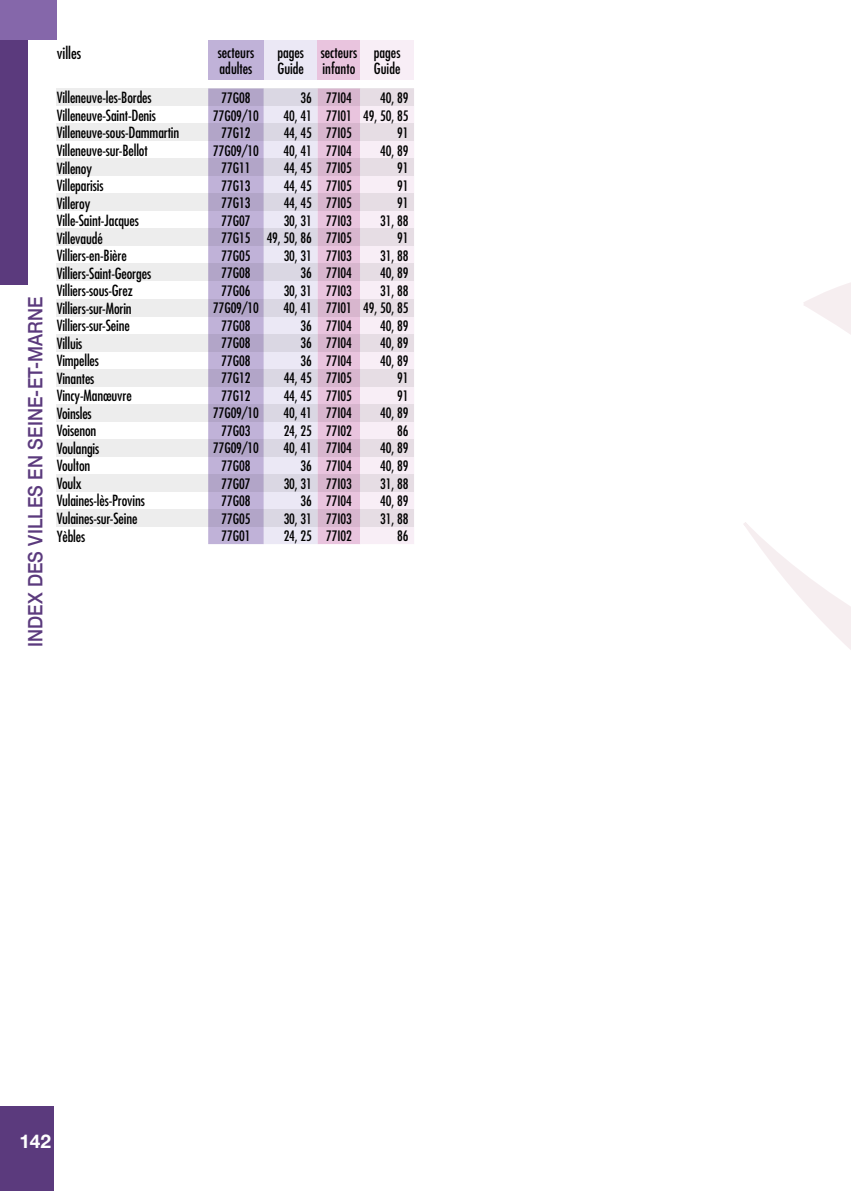
<style>
.page{position:relative;width:851px;height:1191px;background:#fff}
.page>*{position:absolute;margin:0;border:0;box-sizing:border-box;transform-origin:0 0}
.t1{font:500 20px "Helvetica Neue LT Pro";letter-spacing:.01em;color:#5b3a7d;scale:.9 1}
.t2{font:700 19px "Helvetica Neue LT Pro";color:#fff}
.t3{font:condensed 16px "Futura";color:#000}
.t4{font:condensed 15px/16px "Futura";letter-spacing:-.01em;color:#000}
.t5{font:condensed 14px "Futura";letter-spacing:-.01em;color:#000}
</style>
<div class="page">
<svg style="left:208px;top:106px;width:206px;height:438px;background:#e1d2e7"></svg>
<svg style="left:57px;top:509px;width:357px;height:17px;background:#ddd5e0"></svg>
<svg style="left:57px;top:474px;width:357px;height:17px;background:#ddd5e0"></svg>
<svg style="left:57px;top:439px;width:357px;height:17px;background:#ddd5e0"></svg>
<svg style="left:57px;top:404px;width:357px;height:17px;background:#ddd5e0"></svg>
<svg style="left:57px;top:369px;width:357px;height:17px;background:#ddd5e0"></svg>
<svg style="left:57px;top:334px;width:357px;height:17px;background:#ddd5e0"></svg>
<svg style="left:57px;top:299px;width:357px;height:17px;background:#ddd5e0"></svg>
<svg style="left:57px;top:264px;width:357px;height:17px;background:#ddd5e0"></svg>
<svg style="left:57px;top:229px;width:357px;height:17px;background:#ddd5e0"></svg>
<svg style="left:57px;top:194px;width:357px;height:17px;background:#ddd5e0"></svg>
<svg style="left:57px;top:159px;width:357px;height:17px;background:#ddd5e0"></svg>
<svg style="left:57px;top:123px;width:357px;height:18px;background:#ddd5e0"></svg>
<svg style="left:57px;top:88px;width:357px;height:18px;background:#ddd6e1"></svg>
<div style="left:0;top:1106px;width:54px;height:85px;background:#5b3a7d"></div>
<div style="left:0;top:0;width:28px;height:285px;background:#5b3a7d"></div>
<div style="left:0;top:0;width:57px;height:40px;background:#8567aa"></div>
<div style="left:208px;top:40px;width:56px;height:39px;background:#c0b2d8"></div>
<div style="left:264px;top:40px;width:53px;height:39px;background:#ebe8f5"></div>
<div style="left:317px;top:40px;width:43px;height:39px;background:#e9c4de"></div>
<div style="left:360px;top:40px;width:54px;height:39px;background:#f8eef6"></div>
<svg style="left:743px;top:522px;width:107px;height:127px"></svg>
<svg style="left:804px;top:283px;width:46px;height:51px"></svg>
<h1 class="t1" style="left:23px;top:647px;width:392px;rotate:-90deg">INDEX DES VILLES EN SEINE-ET-MARNE</h1>
<p class="t3" style="left:57px;top:43px;width:26px">villes</p>
<p class="t4" style="left:218px;top:44px;width:38px">secteurs adultes</p>
<p class="t4" style="left:277px;top:44px;width:28px">pages<br>Guide</p>
<p class="t4" style="left:320px;top:44px;width:38px">secteurs infanto</p>
<p class="t4" style="left:374px;top:44px;width:28px">pages<br>Guide</p>
<p class="t4" style="left:57px;top:89px;width:96px">Villeneuve-les-Bordes</p>
<p class="t5" style="left:221px;top:89px;width:30px">77G08</p>
<p class="t5" style="left:300px;top:89px;width:53px">36 77I04</p>
<p class="t5" style="left:380px;top:89px;width:30px">40, 89</p>
<p class="t4" style="left:57px;top:107px;width:101px">Villeneuve-Saint-Denis</p>
<p class="t5" style="left:213px;top:106px;width:47px">77G09/10</p>
<p class="t5" style="left:283px;top:106px;width:126px">40, 41 77I01 49, 50, 85</p>
<p class="t4" style="left:57px;top:125px;width:124px">Villeneuve-sous-Dammartin</p>
<p class="t5" style="left:221px;top:124px;width:30px">77G12</p>
<p class="t5" style="left:283px;top:124px;width:70px">44, 45 77I05</p>
<p class="t5" style="left:397px;top:124px;width:13px">91</p>
<p class="t4" style="left:57px;top:142px;width:92px">Villeneuve-sur-Bellot</p>
<p class="t5" style="left:213px;top:142px;width:47px">77G09/10</p>
<p class="t5" style="left:283px;top:142px;width:70px">40, 41 77I04</p>
<p class="t5" style="left:380px;top:142px;width:30px">40, 89</p>
<p class="t4" style="left:57px;top:160px;width:37px">Villenoy</p>
<p class="t5" style="left:221px;top:159px;width:30px">77G11</p>
<p class="t5" style="left:283px;top:159px;width:70px">44, 45 77I05</p>
<p class="t5" style="left:397px;top:159px;width:13px">91</p>
<p class="t4" style="left:57px;top:177px;width:48px">Villeparisis</p>
<p class="t5" style="left:221px;top:177px;width:30px">77G13</p>
<p class="t5" style="left:283px;top:177px;width:70px">44, 45 77I05</p>
<p class="t5" style="left:397px;top:177px;width:13px">91</p>
<p class="t4" style="left:57px;top:195px;width:35px">Villeroy</p>
<p class="t5" style="left:221px;top:194px;width:30px">77G13</p>
<p class="t5" style="left:283px;top:194px;width:70px">44, 45 77I05</p>
<p class="t5" style="left:397px;top:194px;width:13px">91</p>
<p class="t4" style="left:57px;top:212px;width:84px">Ville-Saint-Jacques</p>
<p class="t5" style="left:221px;top:212px;width:30px">77G07</p>
<p class="t5" style="left:283px;top:212px;width:70px">30, 31 77I03</p>
<p class="t5" style="left:380px;top:212px;width:30px">31, 88</p>
<p class="t4" style="left:57px;top:230px;width:47px">Villevaudé</p>
<p class="t5" style="left:221px;top:229px;width:132px">77G15 49, 50, 86 77I05</p>
<p class="t5" style="left:397px;top:229px;width:13px">91</p>
<p class="t4" style="left:57px;top:247px;width:72px">Villiers-en-Bière</p>
<p class="t5" style="left:221px;top:247px;width:30px">77G05</p>
<p class="t5" style="left:283px;top:247px;width:70px">30, 31 77I03</p>
<p class="t5" style="left:380px;top:247px;width:30px">31, 88</p>
<p class="t4" style="left:57px;top:265px;width:96px">Villiers-Saint-Georges</p>
<p class="t5" style="left:221px;top:264px;width:30px">77G08</p>
<p class="t5" style="left:300px;top:264px;width:53px">36 77I04</p>
<p class="t5" style="left:380px;top:264px;width:30px">40, 89</p>
<p class="t4" style="left:57px;top:282px;width:78px">Villiers-sous-Grez</p>
<p class="t5" style="left:221px;top:282px;width:30px">77G06</p>
<p class="t5" style="left:283px;top:282px;width:70px">30, 31 77I03</p>
<p class="t5" style="left:380px;top:282px;width:30px">31, 88</p>
<p class="t4" style="left:57px;top:300px;width:76px">Villiers-sur-Morin</p>
<p class="t5" style="left:213px;top:299px;width:47px">77G09/10</p>
<p class="t5" style="left:283px;top:299px;width:126px">40, 41 77I01 49, 50, 85</p>
<p class="t4" style="left:57px;top:317px;width:75px">Villiers-sur-Seine</p>
<p class="t5" style="left:221px;top:317px;width:30px">77G08</p>
<p class="t5" style="left:300px;top:317px;width:53px">36 77I04</p>
<p class="t5" style="left:380px;top:317px;width:30px">40, 89</p>
<p class="t4" style="left:57px;top:335px;width:27px">Villuis</p>
<p class="t5" style="left:221px;top:334px;width:30px">77G08</p>
<p class="t5" style="left:300px;top:334px;width:53px">36 77I04</p>
<p class="t5" style="left:380px;top:334px;width:30px">40, 89</p>
<p class="t4" style="left:57px;top:352px;width:44px">Vimpelles</p>
<p class="t5" style="left:221px;top:352px;width:30px">77G08</p>
<p class="t5" style="left:300px;top:352px;width:53px">36 77I04</p>
<p class="t5" style="left:380px;top:352px;width:30px">40, 89</p>
<p class="t4" style="left:57px;top:370px;width:39px">Vinantes</p>
<p class="t5" style="left:221px;top:369px;width:30px">77G12</p>
<p class="t5" style="left:283px;top:369px;width:70px">44, 45 77I05</p>
<p class="t5" style="left:397px;top:369px;width:13px">91</p>
<p class="t4" style="left:57px;top:387px;width:77px">Vincy-Manœuvre</p>
<p class="t5" style="left:221px;top:387px;width:30px">77G12</p>
<p class="t5" style="left:283px;top:387px;width:70px">44, 45 77I05</p>
<p class="t5" style="left:397px;top:387px;width:13px">91</p>
<p class="t4" style="left:57px;top:405px;width:37px">Voinsles</p>
<p class="t5" style="left:213px;top:404px;width:47px">77G09/10</p>
<p class="t5" style="left:283px;top:404px;width:70px">40, 41 77I04</p>
<p class="t5" style="left:380px;top:404px;width:30px">40, 89</p>
<p class="t4" style="left:57px;top:422px;width:41px">Voisenon</p>
<p class="t5" style="left:221px;top:422px;width:30px">77G03</p>
<p class="t5" style="left:283px;top:422px;width:70px">24, 25 77I02</p>
<p class="t5" style="left:397px;top:422px;width:13px">86</p>
<p class="t4" style="left:57px;top:440px;width:44px">Voulangis</p>
<p class="t5" style="left:213px;top:439px;width:47px">77G09/10</p>
<p class="t5" style="left:283px;top:439px;width:70px">40, 41 77I04</p>
<p class="t5" style="left:380px;top:439px;width:30px">40, 89</p>
<p class="t4" style="left:57px;top:457px;width:35px">Voulton</p>
<p class="t5" style="left:221px;top:457px;width:30px">77G08</p>
<p class="t5" style="left:300px;top:457px;width:53px">36 77I04</p>
<p class="t5" style="left:380px;top:457px;width:30px">40, 89</p>
<p class="t4" style="left:57px;top:475px;width:27px">Voulx</p>
<p class="t5" style="left:221px;top:474px;width:30px">77G07</p>
<p class="t5" style="left:283px;top:474px;width:70px">30, 31 77I03</p>
<p class="t5" style="left:380px;top:474px;width:30px">31, 88</p>
<p class="t4" style="left:57px;top:492px;width:90px">Vulaines-lès-Provins</p>
<p class="t5" style="left:221px;top:492px;width:30px">77G08</p>
<p class="t5" style="left:300px;top:492px;width:53px">36 77I04</p>
<p class="t5" style="left:380px;top:492px;width:30px">40, 89</p>
<p class="t4" style="left:57px;top:510px;width:82px">Vulaines-sur-Seine</p>
<p class="t5" style="left:221px;top:509px;width:30px">77G05</p>
<p class="t5" style="left:283px;top:509px;width:70px">30, 31 77I03</p>
<p class="t5" style="left:380px;top:509px;width:30px">31, 88</p>
<p class="t4" style="left:57px;top:527px;width:30px">Yèbles</p>
<p class="t5" style="left:221px;top:527px;width:30px">77G01</p>
<p class="t5" style="left:283px;top:527px;width:70px">24, 25 77I02</p>
<p class="t5" style="left:397px;top:527px;width:13px">86</p>
<h2 class="t2" style="left:19px;top:1129px;width:33px">142</h2>
</div>
